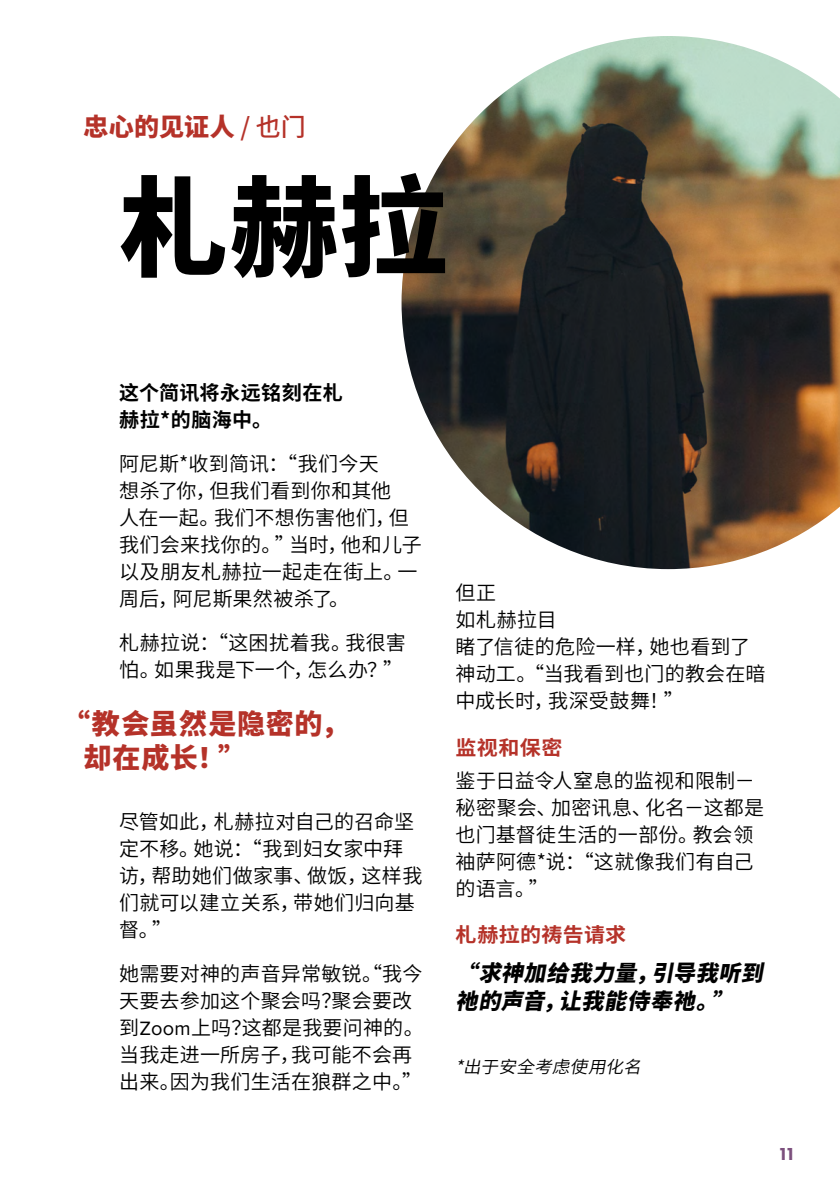
<style>
.page{position:relative;width:840px;height:1191px;background:#fff}
.page>*{position:absolute;margin:0;border:0;box-sizing:border-box;transform-origin:0 0}
.t1{font:800 108px "Source Han Sans SC";color:#000}
.t2{font:800 28px/33.6px "Source Han Sans SC";letter-spacing:.03em;color:#b53229}
.t3{font:800 25px "Source Han Sans SC";letter-spacing:.01em;color:#b53229}
.t4{font:italic 800 22px/28px "Source Han Sans SC";color:#000}
.t5{font:20px/27px "Source Han Sans SC";letter-spacing:.01em;color:#000}
.t6{font:700 20px/27px "Source Han Sans SC";letter-spacing:.02em;color:#000}
.t7{font:700 20px "Source Han Sans SC";letter-spacing:.015em;color:#b53229;scale:1.05 1}
.t8{font:800 18px "Futura PT";color:#7c507d}
.t9{font:italic 17px "Source Han Sans SC";color:#000;scale:1.04 1}
.s1{font-family:"Source Han Sans TW";font-weight:500}
.s2{font-family:"Proxima Nova"}
</style>
<div class="page">
<img style="left:401px;top:36px;width:438px;height:533px">
<p class="t3" style="left:83px;top:113px;width:224px">忠心的见证人 <span class="s1">/ 也门</span></p>
<h1 class="t1" style="left:119px;top:167px;width:329px">札赫拉</h1>
<p class="t6" style="left:119px;top:380px;width:225px">这个简讯将永远铭刻在札赫拉*的脑海中。</p>
<p class="t5" style="left:119px;top:451px;width:304px">阿尼斯*收到简讯：“我们今天<br>想杀了你，但我们看到你和其他<br>人在一起。我们不想伤害他们，但我们会来找你的。”当时，他和儿子以及朋友札赫拉一起走在街上。一周后，阿尼斯果然被杀了。</p>
<p class="t5" style="left:119px;top:630px;width:288px">札赫拉说：“这困扰着我。我很害怕。如果我是下一个，怎么办？”</p>
<h2 class="t2" style="left:83px;top:708px;width:267px;text-indent:-21px">“教会虽然是隐密的，却在成长！”</h2>
<p class="t5" style="left:119px;top:809px;width:304px">尽管如此，札赫拉对自己的召命坚定不移。她说：“我到妇女家中拜访，帮助她们做家事、做饭，这样我们就可以建立关系，带她们归向基督。”</p>
<p class="t5" style="left:119px;top:961px;width:306px">她需要对神的声音异常敏锐。“我今天要去参加这个聚会吗？聚会要改到<span class="s2">Zoom</span>上吗？这都是我要问神的。当我走进一所房子，我可能不会再出来。因为我们生活在狼群之中。”</p>
<p class="t5" style="left:455px;top:580px;width:311px">但正<br>如札赫拉目<br>睹了信徒的危险一样，她也看到了神动工。“当我看到也门的教会在暗中成长时，我深受鼓舞！”</p>
<p class="t7" style="left:455px;top:736px;width:103px">监视和保密</p>
<p class="t5" style="left:455px;top:767px;width:310px">鉴于日益令人窒息的监视和限制－秘密聚会、加密讯息、化名－这都是也门基督徒生活的一部份。教会领袖萨阿德*说：“这就像我们有自己的语言。”</p>
<p class="t7" style="left:455px;top:923px;width:164px">札赫拉的祷告请求</p>
<p class="t4" style="left:455px;top:959px;width:320px">“求神加给我力量，引导我听到祂的声音，让我能侍奉祂。”</p>
<p class="t9" style="left:455px;top:1057px;width:188px">*出于安全考虑使用化名</p>
<p class="t8" style="left:777px;top:1142px;width:20px">11</p>
</div>
